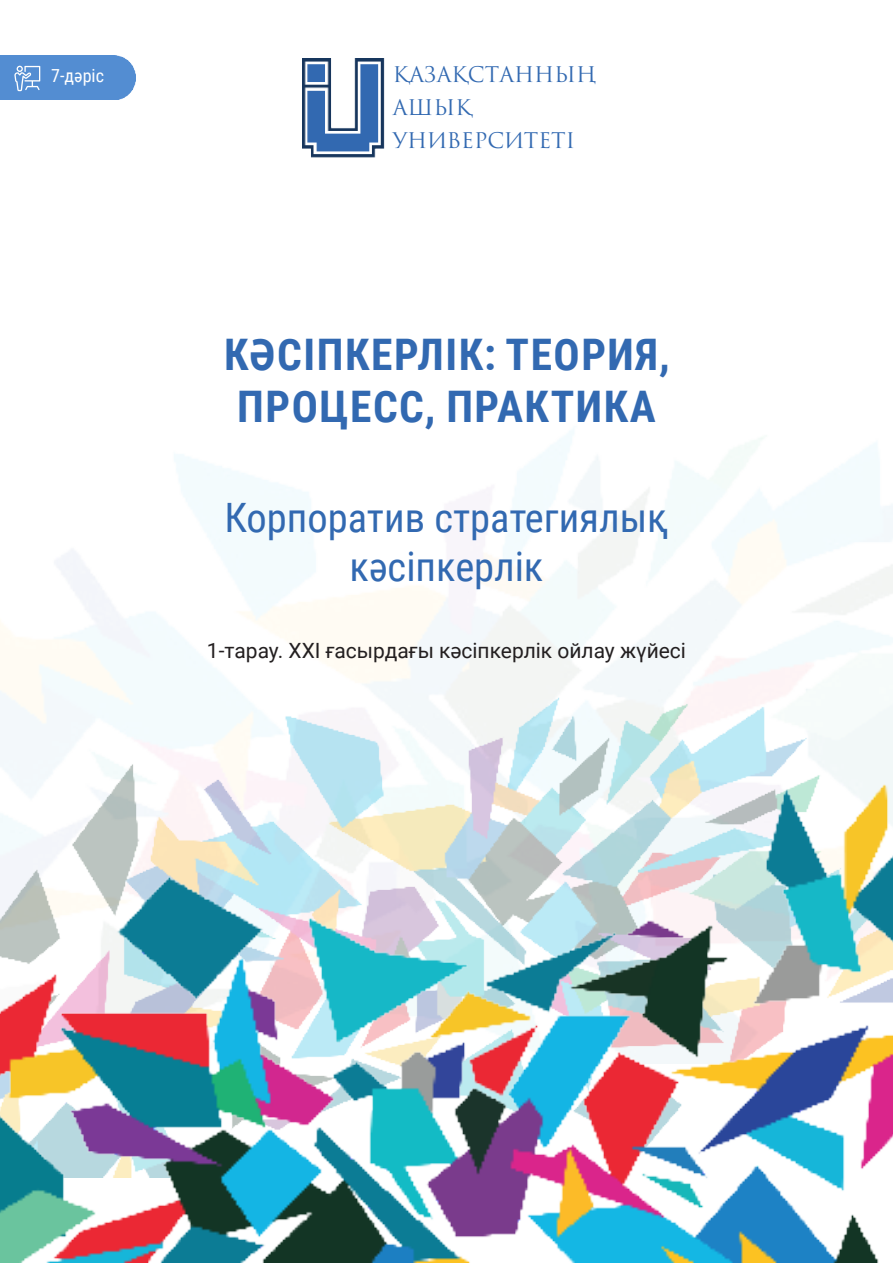
<style>
.page{position:relative;width:893px;height:1263px;background:#fff}
.page>*{position:absolute;margin:0;border:0;box-sizing:border-box;transform-origin:0 0}
.t1{font:700 43.5px/52.2px "Roboto Condensed";letter-spacing:.035em;color:#3269b1;text-align:center}
.t2{font:40.5px/48.6px "Roboto Condensed";color:#3269b1;text-align:center}
.t3{font:21px "Roboto";color:#231f20}
.t4{font:21px "Trajan Pro 3";color:#3269b1}
.t5{font:18px "Roboto Condensed";color:#fff}
</style>
<div class="page">
<img style="left:0;top:429px;width:893px;height:634px">
<img style="left:302px;top:58px;width:82px;height:100px">
<img style="left:0;top:696px;width:892px;height:33px">
<img style="left:0;top:729px;width:892px;height:534px">
<div style="left:0;top:55px;width:136px;height:44px;background:#538dd2"></div>
<svg style="left:14px;top:66px;width:26px;height:25px"></svg>
<p class="t5" style="left:51px;top:63px;width:54px">7-дәріс</p>
<p class="t4" style="left:393px;top:60px;width:205px">ҚАЗАҚСТАННЫҢ</p>
<p class="t4" style="left:393px;top:93px;width:81px">АШЫҚ</p>
<p class="t4" style="left:393px;top:126px;width:184px">УНИВЕРСИТЕТІ</p>
<p class="t1" style="left:224px;top:327px;width:447px">КӘСІПКЕРЛІК: ТЕОРИЯ,<br>ПРОЦЕСС, ПРАКТИКА</p>
<p class="t2" style="left:224px;top:492px;width:446px">Корпоратив стратегиялық кәсіпкерлік</p>
<p class="t3" style="left:207px;top:636px;width:481px">1-тарау. ХХІ ғасырдағы кәсіпкерлік ойлау жүйесі</p>
</div>
